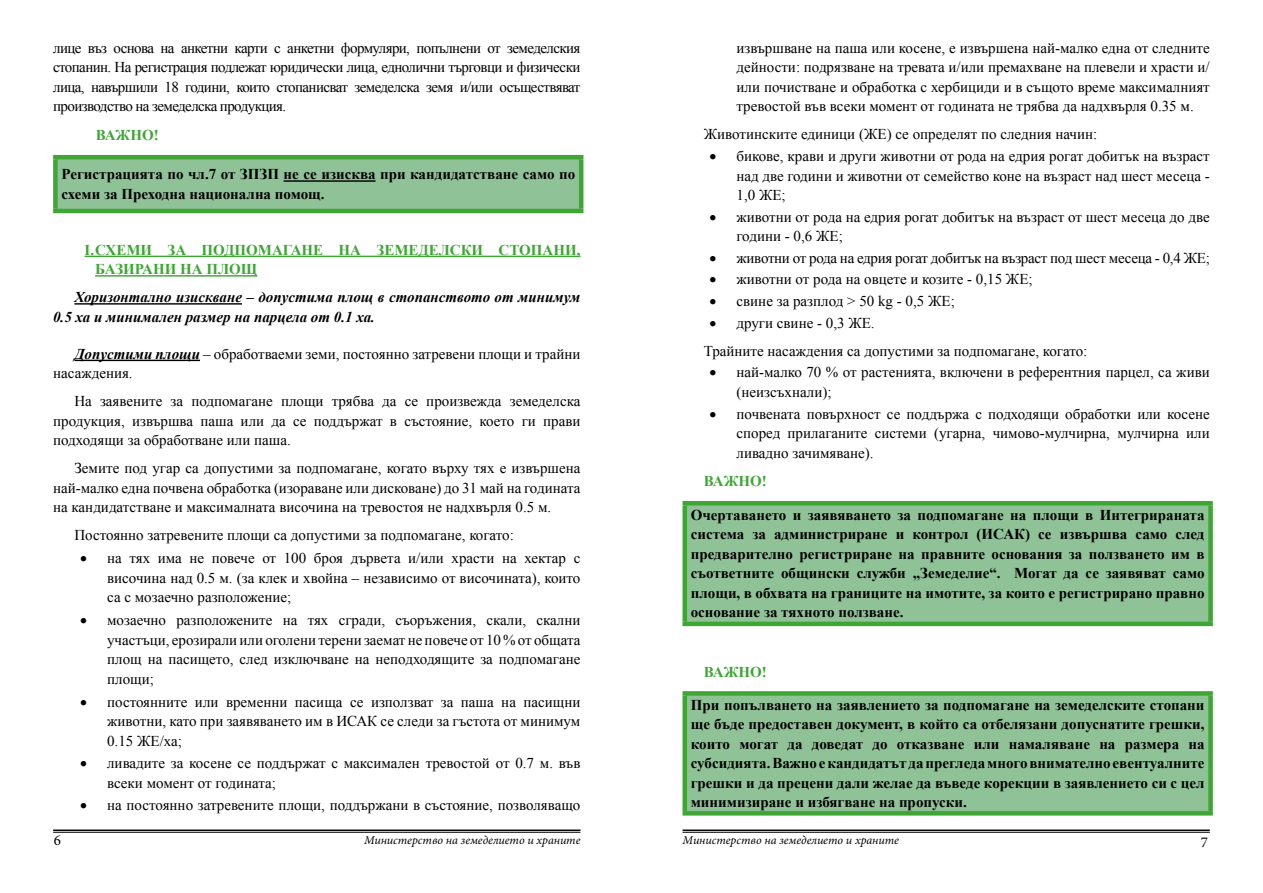
<style>
.page{position:relative;width:1263px;height:893px;background:#fff}
.page>*{position:absolute;margin:0;border:0;box-sizing:border-box;transform-origin:0 0}
.t1{font:15px/19.5px "Times New Roman";color:#000;text-align:justify}
.t2{font:700 15px/19.5px "Times New Roman";color:#000;text-align:justify}
.t3{font:italic 700 15px/19.5px "Times New Roman";color:#000}
.t4{font:700 15px/19.5px "Times New Roman";color:#3fa535}
.t5{font:15px "Times New Roman";letter-spacing:-.02em;color:#000}
.t6{font:15px "Minion Pro";color:#000}
.t7{font:italic 12px "Minion Pro";color:#000}
.s1{font-weight:700;font-style:italic}
</style>
<div class="page">
<hr style="left:53px;top:829px;width:527px;height:2px;background:#000">
<hr style="left:53px;top:832px;width:527px;height:1px;background:#000">
<hr style="left:682px;top:829px;width:528px;height:2px;background:#000">
<hr style="left:682px;top:832px;width:528px;height:1px;background:#000">
<hr style="left:85px;top:256px;width:495px;height:1px;background:#3fa535">
<hr style="left:95px;top:275px;width:162px;height:2px;background:#3fa535">
<hr style="left:74px;top:303px;width:168px;height:2px;background:#000">
<hr style="left:74px;top:360px;width:126px;height:1px;background:#000">
<div style="left:55px;top:157px;width:526px;height:54px;background:#8fc297"></div>
<hr style="left:53px;top:155px;width:530px;height:4px;background:#3fa535">
<div style="left:53px;top:159px;width:5px;height:50px;background:#3fa535"></div>
<hr style="left:579px;top:159px;width:4px;height:50px;background:#3fa535">
<hr style="left:53px;top:209px;width:530px;height:4px;background:#3fa535">
<hr style="left:284px;top:180px;width:92px;height:2px;background:#000">
<div style="left:685px;top:503px;width:525px;height:121px;background:#8fc297"></div>
<hr style="left:682px;top:501px;width:531px;height:4px;background:#3fa535">
<div style="left:682px;top:505px;width:5px;height:117px;background:#3fa535"></div>
<div style="left:1208px;top:505px;width:5px;height:117px;background:#3fa535"></div>
<hr style="left:682px;top:622px;width:531px;height:4px;background:#3fa535">
<div style="left:685px;top:693px;width:525px;height:120px;background:#8fc297"></div>
<div style="left:682px;top:691px;width:531px;height:5px;background:#3fa535"></div>
<div style="left:682px;top:696px;width:5px;height:115px;background:#3fa535"></div>
<div style="left:1208px;top:696px;width:5px;height:115px;background:#3fa535"></div>
<div style="left:682px;top:811px;width:531px;height:5px;background:#3fa535"></div>
<p class="t1" style="left:53px;top:38px;width:529px">лице въз основа на анкетни карти с анкетни формуляри, попълнени от земеделския стопанин. На регистрация подлежат юридически лица, еднолични търговци и физически лица, навършили 18 години, които стопанисват земеделска земя и/или осъществяват производство на земеделска продукция.</p>
<p class="t4" style="left:96px;top:125px;width:65px">ВАЖНО!</p>
<p class="t2" style="left:61px;top:164px;width:515px">Регистрацията по чл.7 от ЗПЗП не се изисква при кандидатстване само по схеми за Преходна национална помощ.</p>
<p class="t4" style="left:95px;top:240px;width:487px;text-indent:-10px">I.СХЕМИ ЗА ПОДПОМАГАНЕ НА ЗЕМЕДЕЛСКИ СТОПАНИ,<br>БАЗИРАНИ НА ПЛОЩ</p>
<p class="t3" style="left:53px;top:287px;width:529px;text-indent:21px">Хоризонтално изискване – допустима площ в стопанството от минимум<br>0.5 ха и минимален размер на парцела от 0.1 ха.</p>
<p class="t1" style="left:53px;top:344px;width:529px;text-indent:21px"><span class="s1">Допустими площи</span> – обработваеми земи, постоянно затревени площи и трайни насаждения.</p>
<p class="t1" style="left:53px;top:391px;width:529px;text-indent:21px">На заявените за подпомагане площи трябва да се произвежда земеделска продукция, извършва паша или да се поддържат в състояние, което ги прави подходящи за обработване или паша.</p>
<p class="t1" style="left:53px;top:458px;width:529px;text-indent:21px">Земите под угар са допустими за подпомагане, когато върху тях е извършена най-малко една почвена обработка (изораване или дисковане) до 31 май на годината на кандидатстване и максималната височина на тревостоя не надхвърля 0.5 м.</p>
<p class="t1" style="left:74px;top:525px;width:441px">Постоянно затревените площи са допустими за подпомагане, когато:</p>
<p class="t1" style="left:107px;top:548px;width:475px;text-indent:-27px">• на тях има не повече от 100 броя дървета и/или храсти на хектар с височина над 0.5 м. (за клек и хвойна – независимо от височината), които са с мозаечно разположение;</p>
<p class="t1" style="left:107px;top:610px;width:475px;text-indent:-27px">• мозаечно разположените на тях сгради, съоръжения, скали, скални участъци, ерозирали или оголени терени заемат не повече от 10 % от общата площ на пасището, след изключване на неподходящите за подпомагане площи;</p>
<p class="t1" style="left:107px;top:691px;width:475px;text-indent:-27px">• постоянните или временни пасища се използват за паша на пасищни животни, като при заявяването им в ИСАК се следи за гъстота от минимум 0.15 ЖЕ/ха;</p>
<p class="t1" style="left:107px;top:753px;width:475px;text-indent:-27px">• ливадите за косене се поддържат с максимален тревостой от 0.7 м. във всеки момент от годината;</p>
<p class="t1" style="left:80px;top:794px;width:502px">• на постоянно затревените площи, поддържани в състояние, позволяващо</p>
<p class="t1" style="left:736px;top:38px;width:475px">извършване на паша или косене, е извършена най-малко една от следните дейности: подрязване на тревата и/или премахване на плевели и храсти и/ или почистване и обработка с хербициди и в същото време максималният тревостой във всеки момент от годината не трябва да надхвърля 0.35 м.</p>
<p class="t1" style="left:704px;top:124px;width:395px">Животинските единици (ЖЕ) се определят по следния начин:</p>
<p class="t1" style="left:736px;top:146px;width:475px;text-indent:-27px">• бикове, крави и други животни от рода на едрия рогат добитък на възраст над две години и животни от семейство коне на възраст над шест месеца - 1,0 ЖЕ;</p>
<p class="t1" style="left:736px;top:207px;width:475px;text-indent:-27px">• животни от рода на едрия рогат добитък на възраст от шест месеца до две години - 0,6 ЖЕ;</p>
<p class="t5" style="left:709px;top:248px;width:502px">• животни от рода на едрия рогат добитък на възраст под шест месеца - 0,4 ЖЕ;</p>
<p class="t1" style="left:709px;top:269px;width:325px">• животни от рода на овцете и козите - 0,15 ЖЕ;</p>
<p class="t1" style="left:709px;top:291px;width:247px">• свине за разплод &gt; 50 kg - 0,5 ЖЕ;</p>
<p class="t1" style="left:704px;top:308px;width:385px;line-height:28px;text-indent:6px">• други свине - 0,3 ЖЕ.<br>Трайните насаждения са допустими за подпомагане, когато:</p>
<p class="t1" style="left:736px;top:362px;width:475px;text-indent:-27px">• най-малко 70 % от растенията, включени в референтния парцел, са живи (неизсъхнали);</p>
<p class="t1" style="left:736px;top:403px;width:475px;text-indent:-27px">• почвената повърхност се поддържа с подходящи обработки или косене според прилаганите системи (угарна, чимово-мулчирна, мулчирна или ливадно зачимяване).</p>
<p class="t4" style="left:704px;top:471px;width:65px">ВАЖНО!</p>
<p class="t2" style="left:691px;top:505px;width:515px">Очертаването и заявяването за подпомагане на площи в Интегрираната система за администриране и контрол (ИСАК) се извършва само след предварително регистриране на правните основания за ползването им в съответните общински служби „Земеделие“. Могат да се заявяват само площи, в обхвата на границите на имотите, за които е регистрирано правно основание за тяхното ползване.</p>
<p class="t4" style="left:704px;top:661px;width:65px">ВАЖНО!</p>
<p class="t2" style="left:691px;top:694px;width:515px">При попълването на заявлението за подпомагане на земеделските стопани ще бъде предоставен документ, в който са отбелязани допуснатите грешки, които могат да доведат до отказване или намаляване на размера на субсидията. Важно е кандидатът да прегледа много внимателно евентуалните грешки и да прецени дали желае да въведе корекции в заявлението си с цел минимизиране и избягване на пропуски.</p>
<p class="t7" style="left:364px;top:832px;width:218px">Министерство на земеделието и храните</p>
<p class="t7" style="left:682px;top:832px;width:218px">Министерство на земеделието и храните</p>
<p class="t6" style="left:54px;top:831px;width:9px">6</p>
<p class="t7" style="left:279px;top:832px;width:303px">Дирекция „Директни плащания и сх и за качество“, МЗХ</p>
<p class="t7" style="left:682px;top:832px;width:303px">Дирекция „Директни плащания и схеми за качество“, МЗХ</p>
<p class="t6" style="left:1201px;top:832px;width:9px">7</p>
</div>
